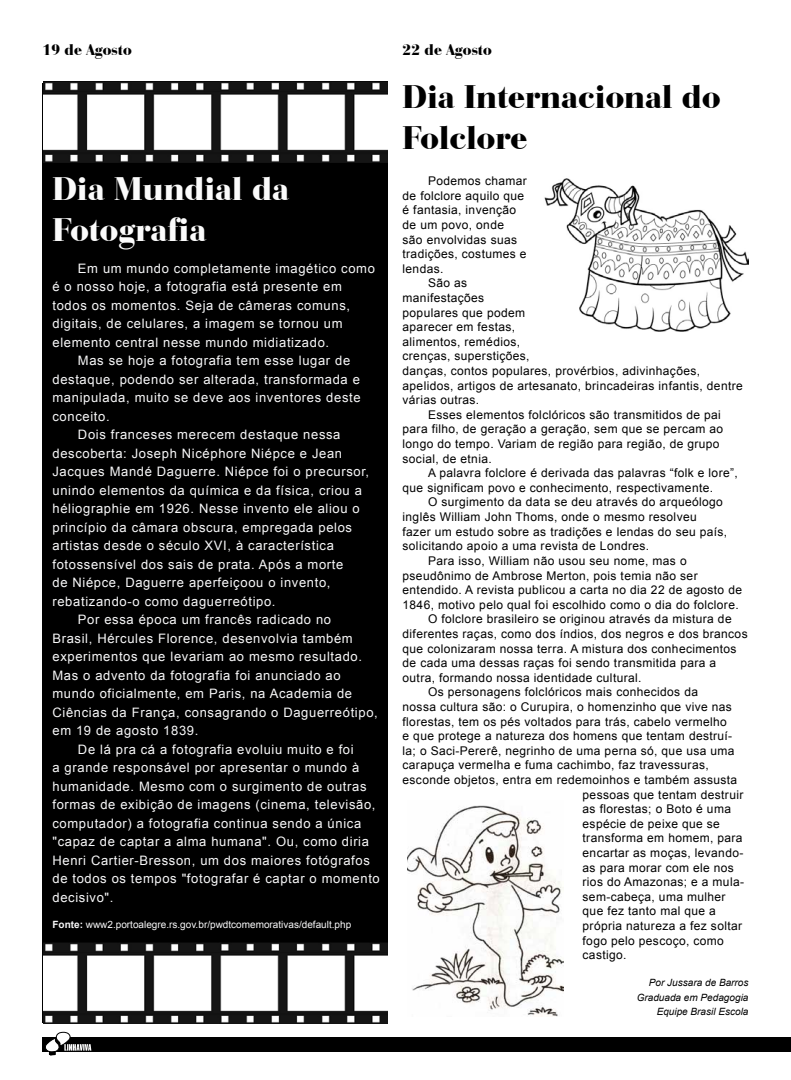
<style>
.page{position:relative;width:791px;height:1080px;background:#fff}
.page>*{position:absolute;margin:0;border:0;box-sizing:border-box;transform-origin:0 0}
.t1{font:900 34px/40.8px "Bauer Bodoni BT";color:#000}
.t2{font:900 34px/40.8px "Bauer Bodoni BT";color:#fbfbfb}
.t3{font:900 16px "Bauer Bodoni BT";color:#000}
.t4{font:13px "Arial";letter-spacing:.05em;color:#f8f8f9}
.t5{font:12px "Arial";letter-spacing:.03em;color:#000}
.t6{font:10px "Arial";color:#f8f8f9}
.t7{font:italic 10px/14.5px "Arial";color:#000;text-align:right}
.s1{font-weight:700}
</style>
<div class="page">
<div style="left:43px;top:84px;width:345px;height:939px;background:#000"></div>
<img style="left:43px;top:82px;width:344px;height:81px">
<img style="left:44px;top:942px;width:343px;height:81px">
<img style="left:544px;top:178px;width:204px;height:154px">
<img style="left:407px;top:805px;width:156px;height:211px">
<div style="left:43px;top:1037px;width:748px;height:15px;background:#000"></div>
<svg style="left:45px;top:1032px;width:46px;height:23px"></svg>
<h2 class="t3" style="left:43px;top:39px;width:91px">19 de Agosto</h2>
<h2 class="t3" style="left:403px;top:39px;width:91px">22 de Agosto</h2>
<h1 class="t2" style="left:52px;top:167px;width:238px">Dia Mundial da<br>Fotografia</h1>
<p class="t4" style="left:78px;top:260px;width:298px">Em um mundo completamente imagético como</p>
<p class="t4" style="left:52px;top:278px;width:291px">é o nosso hoje, a fotografia está presente em</p>
<p class="t4" style="left:52px;top:297px;width:299px">todos os momentos. Seja de câmeras comuns,</p>
<p class="t4" style="left:52px;top:315px;width:292px">digitais, de celulares, a imagem se tornou um</p>
<p class="t4" style="left:52px;top:334px;width:278px">elemento central nesse mundo midiatizado.</p>
<p class="t4" style="left:78px;top:352px;width:274px">Mas se hoje a fotografia tem esse lugar de</p>
<p class="t4" style="left:52px;top:371px;width:309px">destaque, podendo ser alterada, transformada e</p>
<p class="t4" style="left:52px;top:389px;width:310px">manipulada, muito se deve aos inventores deste</p>
<p class="t4" style="left:52px;top:408px;width:59px">conceito.</p>
<p class="t4" style="left:78px;top:426px;width:264px">Dois franceses merecem destaque nessa</p>
<p class="t4" style="left:52px;top:445px;width:291px">descoberta: Joseph Nicéphore Niépce e Jean</p>
<p class="t4" style="left:52px;top:463px;width:318px">Jacques Mandé Daguerre. Niépce foi o precursor,</p>
<p class="t4" style="left:52px;top:482px;width:311px">unindo elementos da química e da física, criou a</p>
<p class="t4" style="left:52px;top:500px;width:309px">héliographie em 1926. Nesse invento ele aliou o</p>
<p class="t4" style="left:52px;top:519px;width:301px">princípio da câmara obscura, empregada pelos</p>
<p class="t4" style="left:52px;top:537px;width:283px">artistas desde o século XVI, à característica</p>
<p class="t4" style="left:52px;top:556px;width:292px">fotossensível dos sais de prata. Após a morte</p>
<p class="t4" style="left:52px;top:574px;width:280px">de Niépce, Daguerre aperfeiçoou o invento,</p>
<p class="t4" style="left:52px;top:593px;width:225px">rebatizando-o como daguerreótipo.</p>
<p class="t4" style="left:78px;top:611px;width:255px">Por essa época um francês radicado no</p>
<p class="t4" style="left:52px;top:630px;width:302px">Brasil, Hércules Florence, desenvolvia também</p>
<p class="t4" style="left:52px;top:648px;width:311px">experimentos que levariam ao mesmo resultado.</p>
<p class="t4" style="left:52px;top:667px;width:290px">Mas o advento da fotografia foi anunciado ao</p>
<p class="t4" style="left:52px;top:685px;width:301px">mundo oficialmente, em Paris, na Academia de</p>
<p class="t4" style="left:52px;top:704px;width:327px">Ciências da França, consagrando o Daguerreótipo,</p>
<p class="t4" style="left:52px;top:722px;width:147px">em 19 de agosto 1839.</p>
<p class="t4" style="left:78px;top:741px;width:277px">De lá pra cá a fotografia evoluiu muito e foi</p>
<p class="t4" style="left:52px;top:759px;width:308px">a grande responsável por apresentar o mundo à</p>
<p class="t4" style="left:52px;top:778px;width:316px">humanidade. Mesmo com o surgimento de outras</p>
<p class="t4" style="left:52px;top:796px;width:325px">formas de exibição de imagens (cinema, televisão,</p>
<p class="t4" style="left:52px;top:815px;width:310px">computador) a fotografia continua sendo a única</p>
<p class="t4" style="left:52px;top:833px;width:318px">"capaz de captar a alma humana". Ou, como diria</p>
<p class="t4" style="left:52px;top:852px;width:319px">Henri Cartier-Bresson, um dos maiores fotógrafos</p>
<p class="t4" style="left:52px;top:870px;width:329px">de todos os tempos "fotografar é captar o momento</p>
<p class="t4" style="left:52px;top:889px;width:63px">decisivo".</p>
<p class="t6" style="left:52px;top:918px;width:300px"><span class="s1">Fonte:</span> www2.portoalegre.rs.gov.br/pwdtcomemorativas/default.php</p>
<h1 class="t1" style="left:403px;top:75px;width:319px">Dia Internacional do<br>Folclore</h1>
<p class="t5" style="left:428px;top:173px;width:100px">Podemos chamar</p>
<p class="t5" style="left:403px;top:188px;width:123px">de folclore aquilo que</p>
<p class="t5" style="left:403px;top:202px;width:115px">é fantasia, invenção</p>
<p class="t5" style="left:403px;top:217px;width:103px">de um povo, onde</p>
<p class="t5" style="left:403px;top:232px;width:116px">são envolvidas suas</p>
<p class="t5" style="left:403px;top:246px;width:125px">tradições, costumes e</p>
<p class="t5" style="left:403px;top:261px;width:42px">lendas.</p>
<p class="t5" style="left:428px;top:275px;width:41px">São as</p>
<p class="t5" style="left:403px;top:290px;width:83px">manifestações</p>
<p class="t5" style="left:403px;top:305px;width:124px">populares que podem</p>
<p class="t5" style="left:403px;top:319px;width:114px">aparecer em festas,</p>
<p class="t5" style="left:403px;top:334px;width:119px">alimentos, remédios,</p>
<p class="t5" style="left:403px;top:348px;width:128px">crenças, superstições,</p>
<p class="t5" style="left:403px;top:363px;width:299px">danças, contos populares, provérbios, adivinhações,</p>
<p class="t5" style="left:403px;top:378px;width:342px">apelidos, artigos de artesanato, brincadeiras infantis, dentre</p>
<p class="t5" style="left:403px;top:392px;width:78px">várias outras.</p>
<p class="t5" style="left:428px;top:407px;width:294px">Esses elementos folclóricos são transmitidos de pai</p>
<p class="t5" style="left:403px;top:421px;width:322px">para filho, de geração a geração, sem que se percam ao</p>
<p class="t5" style="left:403px;top:436px;width:319px">longo do tempo. Variam de região para região, de grupo</p>
<p class="t5" style="left:403px;top:451px;width:91px">social, de etnia.</p>
<p class="t5" style="left:428px;top:465px;width:311px">A palavra folclore é derivada das palavras “folk e lore”,</p>
<p class="t5" style="left:403px;top:480px;width:312px">que significam povo e conhecimento, respectivamente.</p>
<p class="t5" style="left:428px;top:494px;width:296px">O surgimento da data se deu através do arqueólogo</p>
<p class="t5" style="left:403px;top:509px;width:296px">inglês William John Thoms, onde o mesmo resolveu</p>
<p class="t5" style="left:403px;top:524px;width:326px">fazer um estudo sobre as tradições e lendas do seu país,</p>
<p class="t5" style="left:403px;top:538px;width:248px">solicitando apoio a uma revista de Londres.</p>
<p class="t5" style="left:428px;top:553px;width:260px">Para isso, William não usou seu nome, mas o</p>
<p class="t5" style="left:403px;top:567px;width:297px">pseudônimo de Ambrose Merton, pois temia não ser</p>
<p class="t5" style="left:403px;top:582px;width:341px">entendido. A revista publicou a carta no dia 22 de agosto de</p>
<p class="t5" style="left:403px;top:597px;width:338px">1846, motivo pelo qual foi escolhido como o dia do folclore.</p>
<p class="t5" style="left:428px;top:611px;width:305px">O folclore brasileiro se originou através da mistura de</p>
<p class="t5" style="left:403px;top:626px;width:347px">diferentes raças, como dos índios, dos negros e dos brancos</p>
<p class="t5" style="left:403px;top:640px;width:335px">que colonizaram nossa terra. A mistura dos conhecimentos</p>
<p class="t5" style="left:403px;top:655px;width:315px">de cada uma dessas raças foi sendo transmitida para a</p>
<p class="t5" style="left:403px;top:670px;width:240px">outra, formando nossa identidade cultural.</p>
<p class="t5" style="left:428px;top:684px;width:271px">Os personagens folclóricos mais conhecidos da</p>
<p class="t5" style="left:403px;top:699px;width:331px">nossa cultura são: o Curupira, o homenzinho que vive nas</p>
<p class="t5" style="left:403px;top:713px;width:326px">florestas, tem os pés voltados para trás, cabelo vermelho</p>
<p class="t5" style="left:403px;top:728px;width:331px">e que protege a natureza dos homens que tentam destruí-</p>
<p class="t5" style="left:403px;top:743px;width:333px">la; o Saci-Pererê, negrinho de uma perna só, que usa uma</p>
<p class="t5" style="left:403px;top:757px;width:308px">carapuça vermelha e fuma cachimbo, faz travessuras,</p>
<p class="t5" style="left:403px;top:772px;width:336px">esconde objetos, entra em redemoinhos e também assusta</p>
<p class="t5" style="left:583px;top:786px;width:162px">pessoas que tentam destruir</p>
<p class="t5" style="left:583px;top:801px;width:150px">as florestas; o Boto é uma</p>
<p class="t5" style="left:583px;top:816px;width:139px">espécie de peixe que se</p>
<p class="t5" style="left:583px;top:830px;width:162px">transforma em homem, para</p>
<p class="t5" style="left:583px;top:845px;width:162px">encartar as moças, levando-</p>
<p class="t5" style="left:583px;top:860px;width:153px">as para morar com ele nos</p>
<p class="t5" style="left:583px;top:874px;width:163px">rios do Amazonas; e a mula-</p>
<p class="t5" style="left:583px;top:889px;width:144px">sem-cabeça, uma mulher</p>
<p class="t5" style="left:583px;top:903px;width:135px">que fez tanto mal que a</p>
<p class="t5" style="left:583px;top:918px;width:161px">própria natureza a fez soltar</p>
<p class="t5" style="left:583px;top:933px;width:143px">fogo pelo pescoço, como</p>
<p class="t5" style="left:583px;top:947px;width:45px">castigo.</p>
<p class="t7" style="left:637px;top:976px;width:113px">Por Jussara de Barros<br>Graduada em Pedagogia<br>Equipe Brasil Escola</p>
</div>
